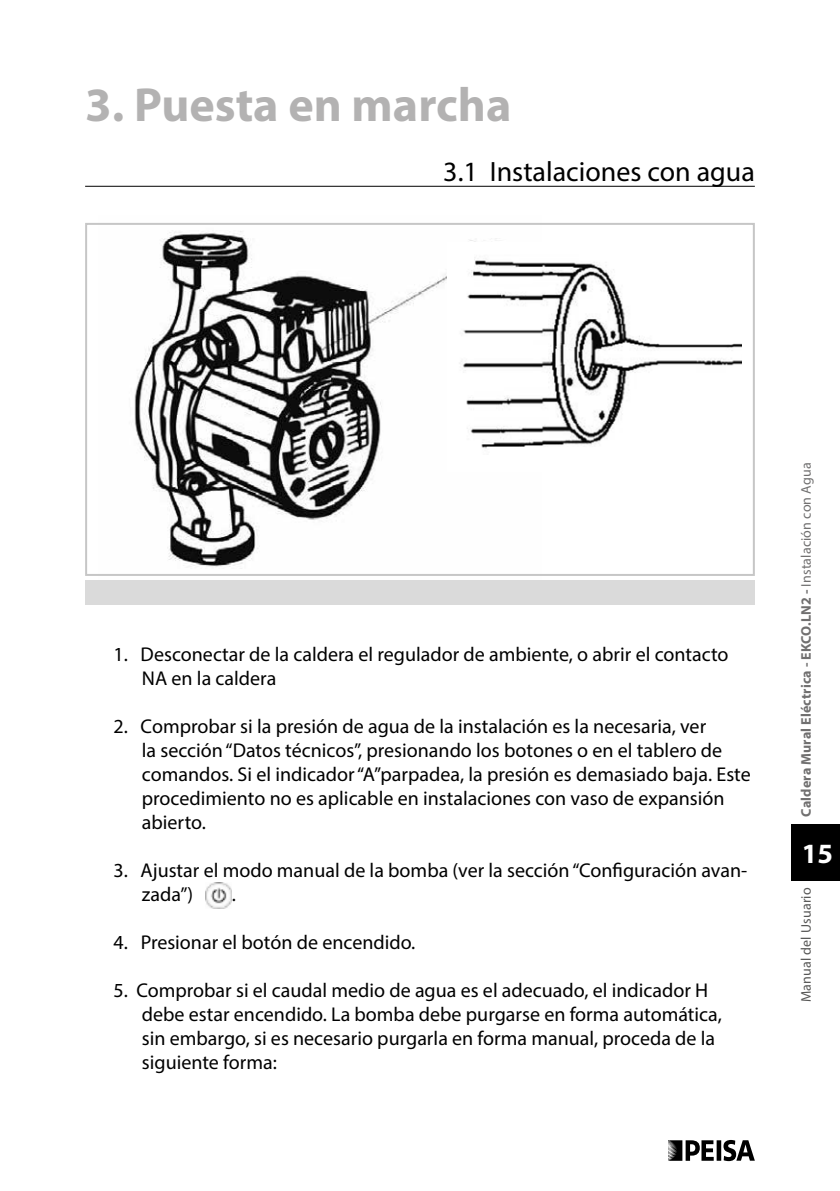
<style>
.page{position:relative;width:840px;height:1191px;background:#fff}
.page>*{position:absolute;margin:0;border:0;box-sizing:border-box;transform-origin:0 0}
.t1{font:700 48px "Myriad Pro";color:#b3b2b2}
.t2{font:28px "Myriad Pro";color:#000}
.t3{font:700 28px "Myriad Pro";color:#fff}
.t4{font:20px/24px "Myriad Pro";color:#000}
.t5{font:700 14px "Myriad Pro";letter-spacing:.01em;color:#706f6f}
.t6{font:14px "Myriad Pro";letter-spacing:.01em;color:#575756}
.s1{font-weight:400}
</style>
<div class="page">
<div style="left:791px;top:824px;width:48px;height:56px;background:#000"></div>
<svg style="left:668px;top:1140px;width:86px;height:21px"></svg>
<img style="left:134px;top:231px;width:363px;height:338px">
<img style="left:447px;top:242px;width:294px;height:229px">
<hr style="left:85px;top:186px;width:669px;height:1px;background:#000">
<img style="left:206px;top:883px;width:26px;height:25px">
<div style="left:85px;top:580px;width:669px;height:24px;background:#dadada"></div>
<div style="left:85px;top:223px;width:669px;height:353px;border:2px solid #c6c6c6"></div>
<h1 class="t1" style="left:85px;top:74px;width:427px">3. Puesta en marcha</h1>
<h2 class="t2" style="left:443px;top:154px;width:313px">3.1 Instalaciones con agua</h2>
<p class="t4" style="left:142px;top:642px;width:588px;text-indent:-28px">1. Desconectar de la caldera el regulador de ambiente, o abrir el contacto<br>NA en la caldera</p>
<p class="t4" style="left:142px;top:714px;width:610px;text-indent:-28px">2. Comprobar si la presión de agua de la instalación es la necesaria, ver<br>la sección “Datos técnicos”, presionando los botones o en el tablero de comandos. Si el indicador “A”parpadea, la presión es demasiado baja. Este procedimiento no es aplicable en instalaciones con vaso de expansión abierto.</p>
<p class="t4" style="left:142px;top:858px;width:606px;text-indent:-28px">3. Ajustar el modo manual de la bomba (ver la sección “Configuración avan&shy;zada”)</p>
<p class="t4" style="left:232px;top:882px;width:6px">.</p>
<p class="t4" style="left:113px;top:930px;width:303px">4. Presionar el botón de encendido.</p>
<p class="t4" style="left:142px;top:978px;width:581px;text-indent:-28px">5. Comprobar si el caudal medio de agua es el adecuado, el indicador H debe estar encendido. La bomba debe purgarse en forma automática, sin embargo, si es necesario purgarla en forma manual, proceda de la siguiente forma:</p>
<p class="t5" style="left:796px;top:816px;width:356px;rotate:-90deg">Caldera Mural Eléctrica - EKCO.LN2 - <span class="s1">Instalación con Agua</span></p>
<h2 class="t3" style="left:801px;top:835px;width:33px">15</h2>
<p class="t6" style="left:797px;top:1002px;width:116px;rotate:-90deg">Manual del Usuario</p>
</div>
